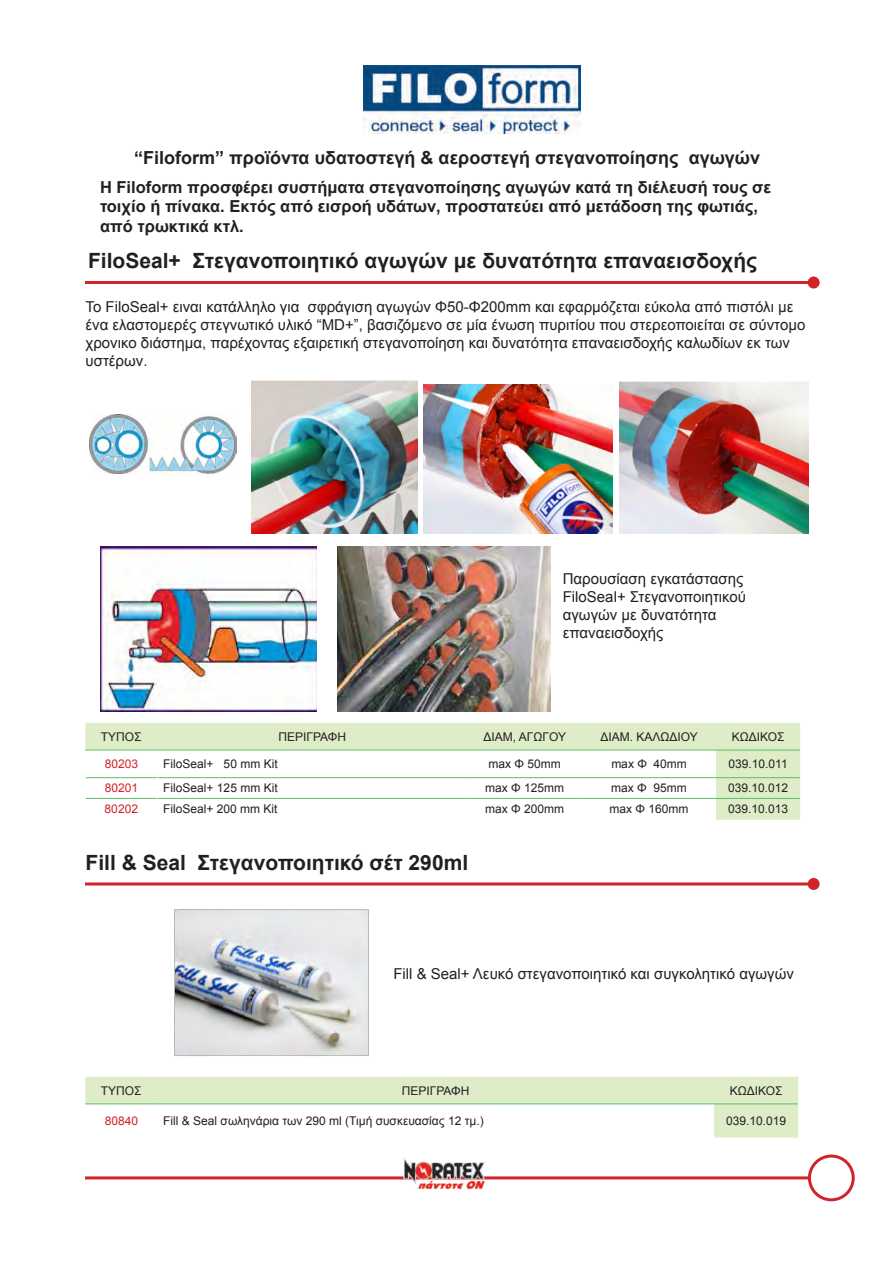
<style>
.page{position:relative;width:893px;height:1263px;background:#fff}
.page>*{position:absolute;margin:0;border:0;box-sizing:border-box;transform-origin:0 0}
.Eikones_Italic{font:700 21px "Arial";color:#231f20}
.Eikones_Italic-2{font:700 18px "Arial";color:#231f20}
.Eikones_Italic-3{font:700 16.5px/19.8px "Arial";color:#231f20}
.Eikones_Italic-4{font:15px/18px "Arial";color:#231f20}
.t1{font:12px "Arial";color:#231f20}
.t2{font:12px "Arial";color:#d1232a}
</style>
<div class="page">
<hr style="left:85px;top:1176px;width:723px;height:3px;background:#d1232a">
<img style="left:403px;top:1157px;width:82px;height:33px">
<div style="left:808px;top:1154px;width:47px;height:47px;border:3px solid #d1232a;border-radius:50%"></div>
<hr style="left:85px;top:281px;width:729px;height:3px;background:#d1232a">
<div style="left:808px;top:276px;width:12px;height:12px;background:#d1232a;border-radius:50%"></div>
<img style="left:363px;top:66px;width:218px;height:67px">
<img style="left:338px;top:546px;width:212px;height:165px">
<img style="left:100px;top:546px;width:217px;height:165px">
<svg style="left:85px;top:723px;width:715px;height:97px"></svg>
<hr style="left:85px;top:750px;width:72px;height:1px;background:#5ebd68">
<hr style="left:157px;top:750px;width:310px;height:1px;background:#5ebd68">
<hr style="left:467px;top:750px;width:115px;height:1px;background:#5ebd68">
<hr style="left:582px;top:750px;width:134px;height:1px;background:#5ebd68">
<hr style="left:716px;top:750px;width:84px;height:1px;background:#5ebd68">
<hr style="left:86px;top:777px;width:71px;height:1px;background:#5ebd68">
<hr style="left:158px;top:777px;width:309px;height:1px;background:#5ebd68">
<hr style="left:467px;top:777px;width:115px;height:1px;background:#5ebd68">
<hr style="left:582px;top:777px;width:134px;height:1px;background:#5ebd68">
<hr style="left:716px;top:777px;width:84px;height:1px;background:#5ebd68">
<hr style="left:86px;top:798px;width:71px;height:1px;background:#5ebd68">
<hr style="left:158px;top:798px;width:309px;height:1px;background:#5ebd68">
<hr style="left:467px;top:798px;width:115px;height:1px;background:#5ebd68">
<hr style="left:582px;top:798px;width:134px;height:1px;background:#5ebd68">
<hr style="left:716px;top:798px;width:84px;height:1px;background:#5ebd68">
<img style="left:174px;top:909px;width:196px;height:148px">
<img style="left:89px;top:415px;width:148px;height:58px">
<img style="left:252px;top:380px;width:165px;height:154px">
<img style="left:424px;top:385px;width:188px;height:149px">
<img style="left:620px;top:381px;width:188px;height:153px">
<svg style="left:85px;top:1077px;width:713px;height:60px"></svg>
<hr style="left:85px;top:1103px;width:72px;height:1px;background:#5ebd68">
<hr style="left:157px;top:1103px;width:557px;height:1px;background:#5ebd68">
<hr style="left:714px;top:1103px;width:84px;height:1px;background:#5ebd68">
<hr style="left:85px;top:882px;width:729px;height:3px;background:#d1232a">
<div style="left:808px;top:878px;width:12px;height:12px;background:#d1232a;border-radius:50%"></div>
<p class="Eikones_Italic-2" style="left:134px;top:145px;width:627px">“Filoform” προϊόντα υδατοστεγή &amp; αεροστεγή στεγανοποίησης αγωγών</p>
<p class="Eikones_Italic-3" style="left:100px;top:177px;width:673px">Η Filoform προσφέρει συστήματα στεγανοποίησης αγωγών κατά τη διέλευσή τους σε</p>
<p class="Eikones_Italic-3" style="left:100px;top:197px;width:659px">τοιχίο ή πίνακα. Εκτός από εισροή υδάτων, προστατεύει από μετάδοση της φωτιάς, από τρωκτικά κτλ.</p>
<p class="Eikones_Italic" style="left:88px;top:247px;width:670px">FiloSeal+ Στεγανοποιητικό αγωγών με δυνατότητα επαναεισδοχής</p>
<p class="Eikones_Italic-4" style="left:86px;top:298px;width:721px">Το FiloSeal+ ειναι κατάλληλο για σφράγιση αγωγών Φ50-Φ200mm και εφαρμόζεται εύκολα από πιστόλι με ένα ελαστομερές στεγνωτικό υλικό “MD+”, βασιζόμενο σε μία ένωση πυριτίου που στερεοποιείται σε σύντομο χρονικο διάστημα, παρέχοντας εξαιρετική στεγανοποίηση και δυνατότητα επαναεισδοχής καλωδίων εκ των υστέρων.</p>
<p class="Eikones_Italic-4" style="left:563px;top:569px;width:185px">Παρουσίαση εγκατάστασης<br>FilοSeal+ Στεγανοποιητικού αγωγών με δυνατότητα επαναεισδοχής</p>
<p class="t1" style="left:101px;top:729px;width:42px">ΤΥΠΟΣ</p>
<p class="t1" style="left:278px;top:729px;width:69px">ΠΕΡΙΓΡΑΦΗ</p>
<p class="t1" style="left:484px;top:729px;width:84px">ΔΙΑΜ, ΑΓΩΓΟΥ</p>
<p class="t1" style="left:601px;top:729px;width:99px">ΔΙΑΜ. ΚΑΛΩΔΙΟΥ</p>
<p class="t1" style="left:732px;top:729px;width:54px">ΚΩΔΙΚΟΣ</p>
<p class="t2" style="left:105px;top:756px;width:35px">80203</p>
<p class="t1" style="left:163px;top:756px;width:116px">FiloSeal+ 50 mm Kit</p>
<p class="t1" style="left:489px;top:756px;width:74px">max Φ 50mm</p>
<p class="t1" style="left:611px;top:756px;width:77px">max Φ 40mm</p>
<p class="t1" style="left:728px;top:756px;width:61px">039.10.011</p>
<p class="t2" style="left:105px;top:780px;width:35px">80201</p>
<p class="t1" style="left:163px;top:780px;width:116px">FiloSeal+ 125 mm Kit</p>
<p class="t1" style="left:485px;top:780px;width:80px">max Φ 125mm</p>
<p class="t1" style="left:611px;top:780px;width:77px">max Φ 95mm</p>
<p class="t1" style="left:728px;top:780px;width:62px">039.10.012</p>
<p class="t2" style="left:105px;top:801px;width:35px">80202</p>
<p class="t1" style="left:163px;top:801px;width:116px">FiloSeal+ 200 mm Kit</p>
<p class="t1" style="left:485px;top:801px;width:80px">max Φ 200mm</p>
<p class="t1" style="left:610px;top:801px;width:80px">max Φ 160mm</p>
<p class="t1" style="left:728px;top:801px;width:62px">039.10.013</p>
<p class="Eikones_Italic" style="left:86px;top:848px;width:384px">Fill &amp; Seal Στεγανοποιητικό σέτ 290ml</p>
<p class="Eikones_Italic-4" style="left:393px;top:965px;width:402px">Fill &amp; Seal+ Λευκό στεγανοποιητικό και συγκολητικό αγωγών</p>
<p class="t1" style="left:101px;top:1082px;width:42px">ΤΥΠΟΣ</p>
<p class="t1" style="left:402px;top:1082px;width:69px">ΠΕΡΙΓΡΑΦΗ</p>
<p class="t1" style="left:730px;top:1082px;width:54px">ΚΩΔΙΚΟΣ</p>
<p class="t2" style="left:105px;top:1113px;width:35px">80840</p>
<p class="t1" style="left:163px;top:1113px;width:322px">Fill &amp; Seal σωληνάρια των 290 ml (Τιμή συσκευασίας 12 τμ.)</p>
<p class="t1" style="left:726px;top:1113px;width:62px">039.10.019</p>
</div>
